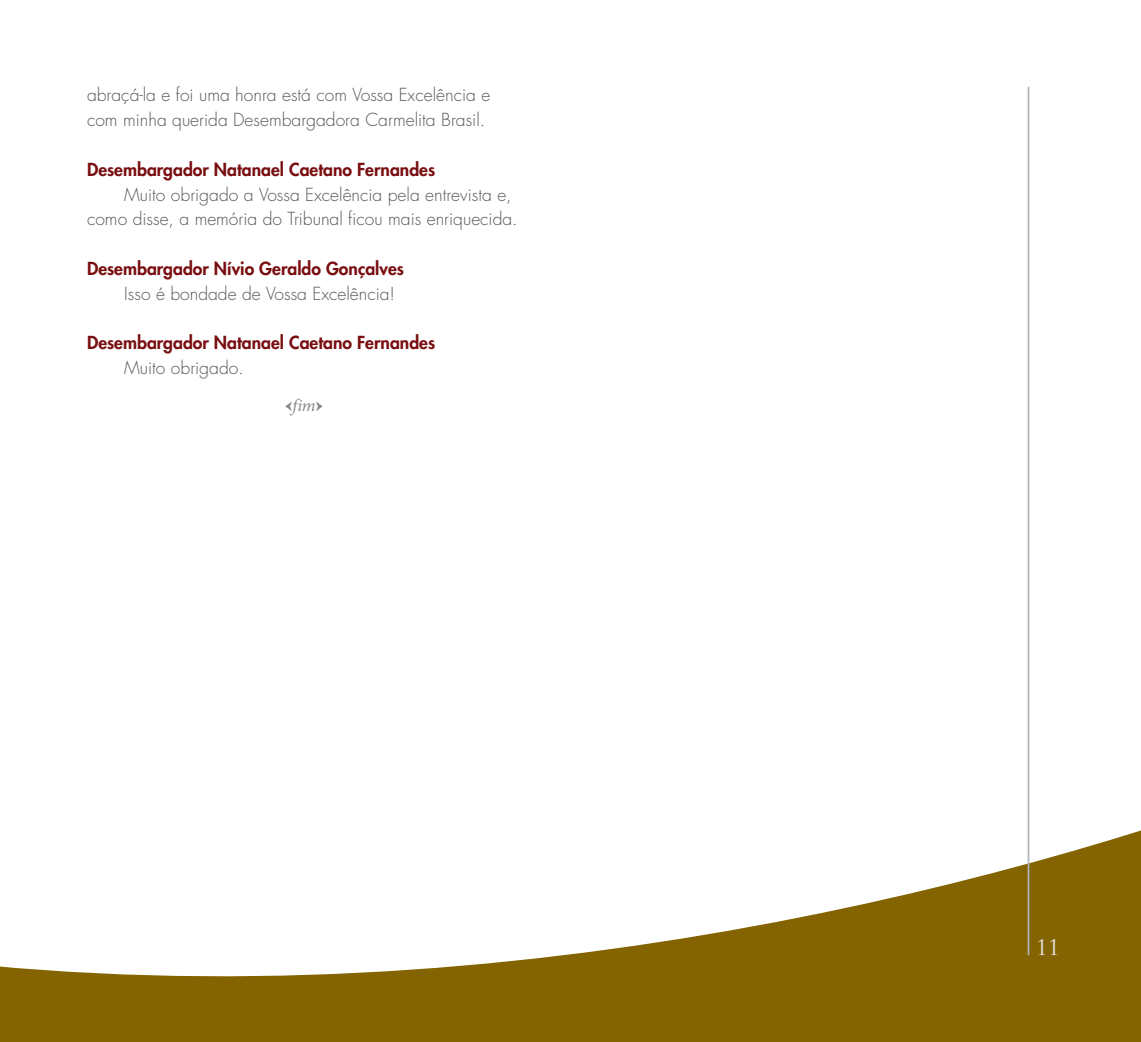
<style>
.page{position:relative;width:1141px;height:1042px;background:#fff}
.page>*{position:absolute;margin:0;border:0;box-sizing:border-box;transform-origin:0 0}
.t1{font:21px "Trajan Pro";color:#e3e4e4}
.t2{font:300 17.5px/24.8px "Futura Std";color:#58585a}
.t3{font:800 17.5px "Futura Std";color:#790e11}
.t4{font:italic 17.5px "Minion Pro";color:#87888a}
</style>
<div class="page">
<svg style="left:0;top:819px;width:1141px;height:223px"></svg>
<hr style="left:1028px;top:87px;width:1px;height:868px;background:#b1b3b4">
<p class="t2" style="left:87px;top:83px;width:405px">abraçá-la e foi uma honra está com Vossa Excelência e com minha querida Desembargadora Carmelita Brasil.</p>
<p class="t3" style="left:87px;top:158px;width:350px">Desembargador Natanael Caetano Fernandes</p>
<p class="t2" style="left:87px;top:182px;width:432px;text-indent:37px">Muito obrigado a Vossa Excelência pela entrevista e, como disse, a memória do Tribunal ficou mais enriquecida.</p>
<p class="t3" style="left:87px;top:257px;width:318px">Desembargador Nívio Geraldo Gonçalves</p>
<p class="t2" style="left:124px;top:281px;width:272px">Isso é bondade de Vossa Excelência!</p>
<p class="t3" style="left:87px;top:332px;width:350px">Desembargador Natanael Caetano Fernandes</p>
<p class="t2" style="left:124px;top:356px;width:121px">Muito obrigado.</p>
<p class="t4" style="left:285px;top:394px;width:40px">←fim→</p>
<p class="t1" style="left:1036px;top:934px;width:25px">11</p>
</div>
